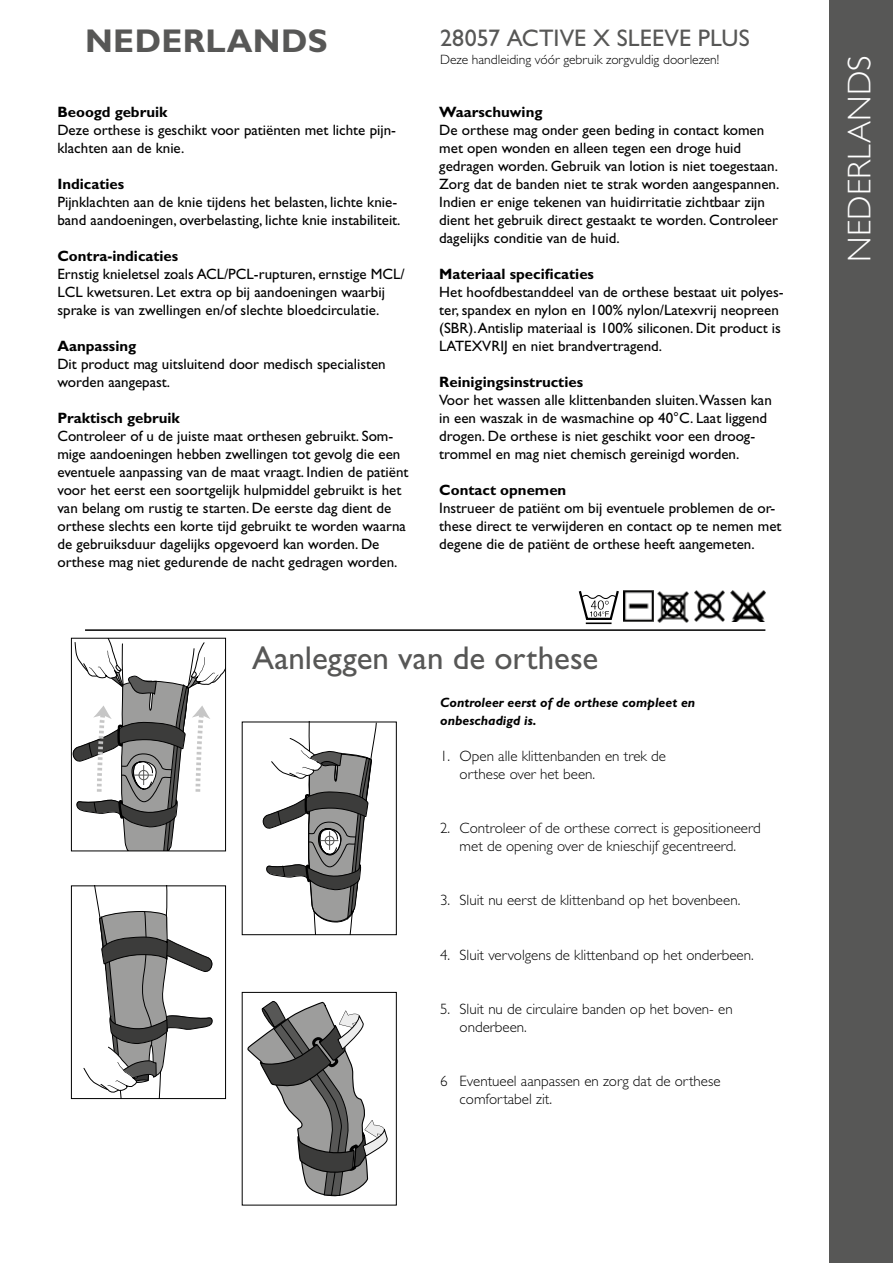
<style>
.page{position:relative;width:893px;height:1263px;background:#fff}
.page>*{position:absolute;margin:0;border:0;box-sizing:border-box;transform-origin:0 0}
.t1{font:33px "Gill Sans Std";color:#575756}
.t2{font:700 33px "Gill Sans Std";letter-spacing:.01em;color:#575756}
.t3{font:300 33px "Gill Sans Std";letter-spacing:.005em;color:#fff}
.t4{font:24px "Gill Sans Std";letter-spacing:.005em;color:#575756}
.t5{font:15px/18px "Gill Sans Std";color:#000}
.t6{font:300 15px/18px "Gill Sans Std";color:#000}
.t7{font:700 15px "Gill Sans Std";color:#000}
.t8{font:italic 700 13.5px/18px "Gill Sans Std";color:#000}
.t9{font:300 13.5px "Gill Sans Std";color:#000}
</style>
<div class="page">
<hr style="left:85px;top:629px;width:680px;height:2px;background:#000">
<div style="left:829px;top:0;width:64px;height:1263px;background:#575756"></div>
<svg style="left:579px;top:591px;width:40px;height:29px"></svg>
<hr style="left:586px;top:622px;width:25px;height:2px;background:#000">
<img style="left:623px;top:591px;width:30px;height:30px">
<img style="left:657px;top:591px;width:31px;height:31px">
<img style="left:694px;top:591px;width:31px;height:31px">
<img style="left:731px;top:590px;width:34px;height:31px">
<svg style="left:73px;top:640px;width:151px;height:209px"></svg>
<div style="left:71px;top:638px;width:155px;height:213px;border:1px solid #000"></div>
<svg style="left:83px;top:888px;width:130px;height:209px"></svg>
<div style="left:71px;top:886px;width:155px;height:213px;border:1px solid #000"></div>
<svg style="left:247px;top:1001px;width:141px;height:196px"></svg>
<svg style="left:262px;top:724px;width:115px;height:209px"></svg>
<h1 class="t2" style="left:85px;top:22px;width:244px">NEDERLANDS</h1>
<h2 class="t4" style="left:440px;top:24px;width:311px">28057 ACTIVE X SLEEVE PLUS</h2>
<p class="t9" style="left:440px;top:52px;width:281px">Deze handleiding vóór gebruik zorgvuldig doorlezen!</p>
<h1 class="t3" style="left:841px;top:262px;width:208px;rotate:-90deg">NEDERLANDS</h1>
<p class="t7" style="left:57px;top:103px;width:112px">Beoogd gebruik</p>
<p class="t5" style="left:57px;top:121px;width:340px">Deze orthese is geschikt voor patiënten met lichte pijn&shy;klachten aan de knie.</p>
<p class="t7" style="left:57px;top:175px;width:68px">Indicaties</p>
<p class="t5" style="left:57px;top:193px;width:345px">Pijnklachten aan de knie tijdens het belasten, lichte knie&shy;band aandoeningen, overbelasting, lichte knie instabiliteit.</p>
<p class="t7" style="left:57px;top:247px;width:122px">Contra-indicaties</p>
<p class="t5" style="left:57px;top:265px;width:349px">Ernstig knieletsel zoals ACL/PCL-rupturen, ernstige MCL/<br>LCL kwetsuren. Let extra op bij aandoeningen waarbij sprake is van zwellingen en/of slechte bloedcirculatie.</p>
<p class="t7" style="left:57px;top:337px;width:80px">Aanpassing</p>
<p class="t5" style="left:57px;top:355px;width:330px">Dit product mag uitsluitend door medisch specialisten worden aangepast.</p>
<p class="t7" style="left:57px;top:409px;width:124px">Praktisch gebruik</p>
<p class="t5" style="left:57px;top:427px;width:353px">Controleer of u de juiste maat orthesen gebruikt. Som&shy;mige aandoeningen hebben zwellingen tot gevolg die een eventuele aanpassing van de maat vraagt. Indien de patiënt voor het eerst een soortgelijk hulpmiddel gebruikt is het van belang om rustig te starten. De eerste dag dient de orthese slechts een korte tijd gebruikt te worden waarna de gebruiksduur dagelijks opgevoerd kan worden. De orthese mag niet gedurende de nacht gedragen worden.</p>
<p class="t7" style="left:439px;top:103px;width:105px">Waarschuwing</p>
<p class="t5" style="left:439px;top:121px;width:342px">De orthese mag onder geen beding in contact komen met open wonden en alleen tegen een droge huid gedragen worden. Gebruik van lotion is niet toegestaan.<br>Zorg dat de banden niet te strak worden aangespannen.<br>Indien er enige tekenen van huidirritatie zichtbaar zijn dient het gebruik direct gestaakt te worden. Controleer dagelijks conditie van de huid.</p>
<p class="t7" style="left:439px;top:265px;width:156px">Materiaal specificaties</p>
<p class="t5" style="left:439px;top:283px;width:346px">Het hoofdbestanddeel van de orthese bestaat uit polyes&shy;ter, spandex en nylon en 100% nylon/Latexvrij neopreen (SBR). Antislip materiaal is 100% siliconen. Dit product is LATEXVRIJ en niet brandvertragend.</p>
<p class="t7" style="left:439px;top:373px;width:145px">Reinigingsinstructies</p>
<p class="t5" style="left:439px;top:391px;width:334px">Voor het wassen alle klittenbanden sluiten.Wassen kan in een waszak in de wasmachine op 40°C. Laat liggend drogen. De orthese is niet geschikt voor een droog&shy;trommel en mag niet chemisch gereinigd worden.</p>
<p class="t7" style="left:439px;top:481px;width:129px">Contact opnemen</p>
<p class="t5" style="left:439px;top:499px;width:344px">Instrueer de patiënt om bij eventuele problemen de or&shy;these direct te verwijderen en contact op te nemen met degene die de patiënt de orthese heeft aangemeten.</p>
<h1 class="t1" style="left:252px;top:639px;width:348px">Aanleggen van de orthese</h1>
<p class="t8" style="left:440px;top:694px;width:257px">Controleer eerst of de orthese compleet en onbeschadigd is.</p>
<p class="t6" style="left:460px;top:748px;width:208px;text-indent:-20px">1. Open alle klittenbanden en trek de orthese over het been.</p>
<p class="t6" style="left:440px;top:820px;width:322px;text-align:center">2. Controleer of de orthese correct is gepositioneerd met de opening over de knieschijf gecentreerd.</p>
<p class="t6" style="left:440px;top:892px;width:302px">3. Sluit nu eerst de klittenband op het bovenbeen.</p>
<p class="t6" style="left:440px;top:946px;width:315px">4. Sluit vervolgens de klittenband op het onderbeen.</p>
<p class="t6" style="left:460px;top:1000px;width:275px;text-indent:-20px">5. Sluit nu de circulaire banden op het boven- en onderbeen.</p>
<p class="t6" style="left:460px;top:1072px;width:262px;text-indent:-20px">6 Eventueel aanpassen en zorg dat de orthese comfortabel zit.</p>
</div>
